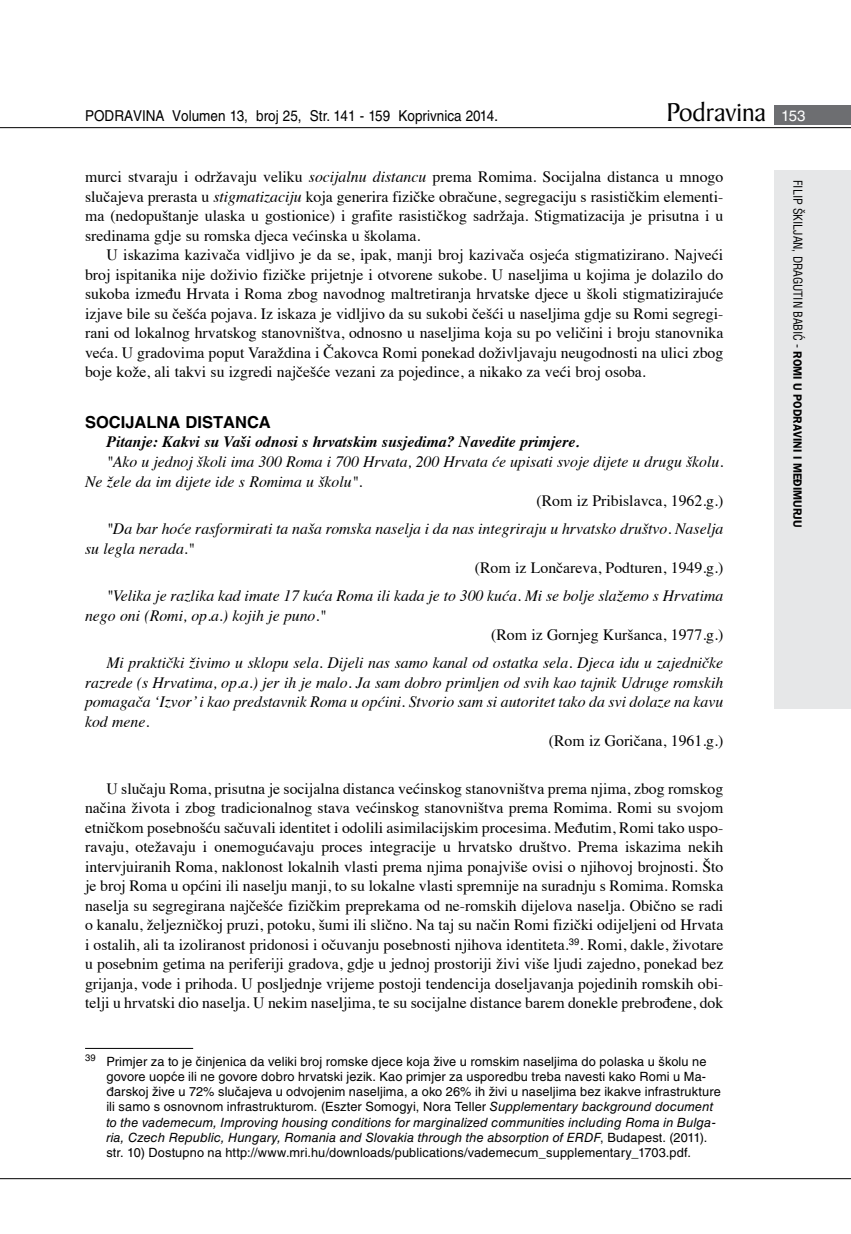
<style>
.page{position:relative;width:851px;height:1234px;background:#fff}
.page>*{position:absolute;margin:0;border:0;box-sizing:border-box;transform-origin:0 0}
.t1{font:27.6px "Baker Signet BT";color:#000}
.t2{font:700 16.5px "Helvetica LT Skin 29";color:#000}
.t3{font:15.75px/19.5px "Times";color:#000;text-align:justify}
.t4{font:italic 15.75px/19.5px "Times";color:#000}
.t5{font:italic 700 15.75px "Times";color:#000}
.t6{font:15px "Helvetica LT Skin 29";color:#000;scale:.9 1}
.t7{font:12.75px/15.3px "Helvetica LT Skin 29";letter-spacing:.01em;color:#000}
.t8{font:condensed 12px "Helvetica LT Skin 29";letter-spacing:-.005em;color:#000}
.s1{font-family:"Helvetica LT Skin 29";font-size:15px;color:#fff}
.s2{font-style:italic}
.s3{font-family:"ITC Franklin Gothic Skin 29";font-weight:600;font-stretch:normal}
</style>
<div class="page">
<div style="left:774px;top:170px;width:76px;height:538px;background:#e6e7e8"></div>
<div style="left:774px;top:105px;width:76px;height:19px;background:#6d6e71"></div>
<hr style="left:0;top:127px;width:850px;height:1px;background:#000">
<hr style="left:0;top:1177px;width:850px;height:1px;background:#000">
<hr style="left:85px;top:1047px;width:108px;height:1px;background:#000">
<p class="t6" style="left:85px;top:107px;width:460px">PODRAVINA Volumen 13, broj 25, Str. 141 - 159 Koprivnica 2014.</p>
<h1 class="t1" style="left:666px;top:95px;width:141px">Podravina <span class="s1">153</span></h1>
<p class="t3" style="left:85px;top:166px;width:639px">murci stvaraju i održavaju veliku <span class="s2">socijalnu distancu</span> prema Romima. Socijalna distanca u mnogo slučajeva prerasta u <span class="s2">stigmatizaciju</span> koja generira fizičke obračune, segregaciju s rasističkim elementi&shy;ma (nedopuštanje ulaska u gostionice) i grafite rasističkog sadržaja. Stigmatizacija je prisutna i u sredinama gdje su romska djeca većinska u školama.</p>
<p class="t3" style="left:85px;top:243px;width:639px;text-indent:21px">U iskazima kazivača vidljivo je da se, ipak, manji broj kazivača osjeća stigmatizirano. Najveći broj ispitanika nije doživio fizičke prijetnje i otvorene sukobe. U naseljima u kojima je dolazilo do sukoba između Hrvata i Roma zbog navodnog maltretiranja hrvatske djece u školi stigmatizirajuće izjave bile su češća pojava. Iz iskaza je vidljivo da su sukobi češći u naseljima gdje su Romi segregi&shy;rani od lokalnog hrvatskog stanovništva, odnosno u naseljima koja su po veličini i broju stanovnika veća. U gradovima poput Varaždina i Čakovca Romi ponekad doživljavaju neugodnosti na ulici zbog boje kože, ali takvi su izgredi najčešće vezani za pojedince, a nikako za veći broj osoba.</p>
<p class="t2" style="left:85px;top:412px;width:62px">SOCIJALNA</p>
<p class="t2" style="left:185px;top:412px;width:51px">DISTANCA</p>
<p class="t5" style="left:106px;top:427px;width:474px">Pitanje: Kakvi su Vaši odnosi s hrvatskim susjedima? Navedite primjere.</p>
<p class="t4" style="left:85px;top:451px;width:639px;text-indent:21px">"Ako u jednoj školi ima 300 Roma i 700 Hrvata, 200 Hrvata će upisati svoje dijete u drugu školu.<br>Ne žele da im dijete ide s Romima u školu".</p>
<p class="t3" style="left:536px;top:489px;width:188px">(Rom iz Pribislavca, 1962.g.)</p>
<p class="t4" style="left:85px;top:518px;width:639px;text-indent:21px">"Da bar hoće rasformirati ta naša romska naselja i da nas integriraju u hrvatsko društvo. Naselja su legla nerada."</p>
<p class="t3" style="left:475px;top:556px;width:250px">(Rom iz Lončareva, Podturen, 1949.g.)</p>
<p class="t4" style="left:85px;top:585px;width:639px;text-indent:21px">"Velika je razlika kad imate 17 kuća Roma ili kada je to 300 kuća. Mi se bolje slažemo s Hrvatima nego oni (Romi, op.a.) kojih je puno."</p>
<p class="t3" style="left:491px;top:623px;width:234px">(Rom iz Gornjeg Kuršanca, 1977.g.)</p>
<p class="t4" style="left:85px;top:652px;width:639px;text-align:justify;text-indent:21px">Mi praktički živimo u sklopu sela. Dijeli nas samo kanal od ostatka sela. Djeca idu u zajedničke razrede (s Hrvatima, op.a.) jer ih je malo. Ja sam dobro primljen od svih kao tajnik Udruge romskih pomagača ‘Izvor’ i kao predstavnik Roma u općini. Stvorio sam si autoritet tako da svi dolaze na kavu kod mene.</p>
<p class="t3" style="left:548px;top:729px;width:176px">(Rom iz Goričana, 1961.g.)</p>
<p class="t3" style="left:85px;top:777px;width:639px;text-indent:21px">U slučaju Roma, prisutna je socijalna distanca većinskog stanovništva prema njima, zbog romskog načina života i zbog tradicionalnog stava većinskog stanovništva prema Romima. Romi su svojom etničkom posebnošću sačuvali identitet i odolili asimilacijskim procesima. Međutim, Romi tako uspo&shy;ravaju, otežavaju i onemogućavaju proces integracije u hrvatsko društvo. Prema iskazima nekih intervjuiranih Roma, naklonost lokalnih vlasti prema njima ponajviše ovisi o njihovoj brojnosti. Što je broj Roma u općini ili naselju manji, to su lokalne vlasti spremnije na suradnju s Romima. Romska naselja su segregirana najčešće fizičkim preprekama od ne-romskih dijelova naselja. Obično se radi o kanalu, željezničkoj pruzi, potoku, šumi ili slično. Na taj su način Romi fizički odijeljeni od Hrvata i ostalih, ali ta izoliranost pridonosi i očuvanju posebnosti njihova identiteta.<sup>39</sup>. Romi, dakle, životare u posebnim getima na periferiji gradova, gdje u jednoj prostoriji živi više ljudi zajedno, ponekad bez grijanja, vode i prihoda. U posljednje vrijeme postoji tendencija doseljavanja pojedinih romskih obi&shy;telji u hrvatski dio naselja. U nekim naseljima, te su socijalne distance barem donekle prebrođene, dok</p>
<p class="t7" style="left:106px;top:1053px;width:616px;text-indent:-21px"><sup>39</sup> Primjer za to je činjenica da veliki broj romske djece koja žive u romskim naseljima do polaska u školu ne govore uopće ili ne govore dobro hrvatski jezik. Kao primjer za usporedbu treba navesti kako Romi u Ma&shy;đarskoj žive u 72% slučajeva u odvojenim naseljima, a oko 26% ih živi u naseljima bez ikakve infrastrukture ili samo s osnovnom infrastrukturom. (Eszter Somogyi, Nora Teller <span class="s2">Supplementary background document to the vademecum, Improving housing conditions for marginalized communities including Roma in Bulga&shy;ria, Czech Republic, Hungary, Romania and Slovakia through the absorption of ERDF</span>, Budapest. (2011). str. 10) Dostupno na http://www.mri.hu/downloads/publications/vademecum_supplementary_1703.pdf.</p>
<p class="t8" style="left:805px;top:180px;width:347px;rotate:90deg">fILIP ŠKILJAN, DRAGUTIN BABIĆ - <span class="s3">Romi u Podravini i Međimurju</span></p>
</div>
